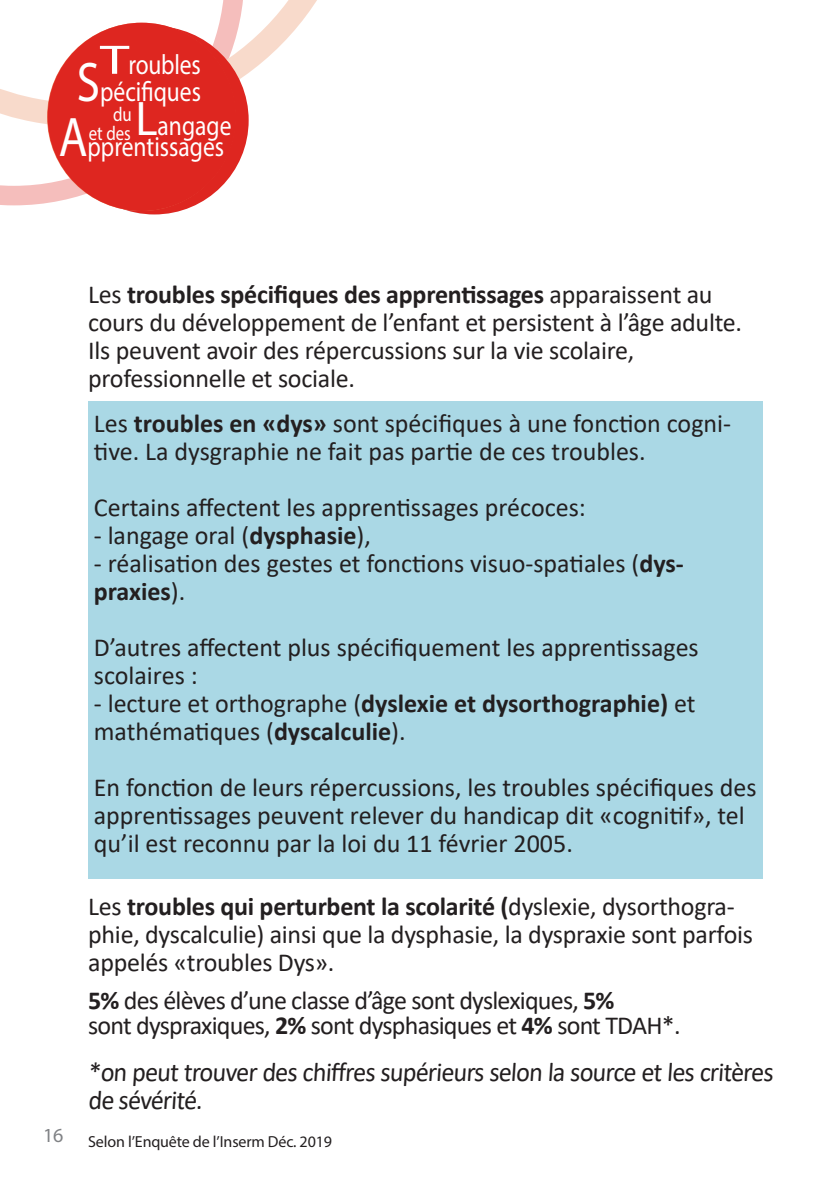
<style>
.page{position:relative;width:840px;height:1191px;background:#fff}
.page>*{position:absolute;margin:0;border:0;box-sizing:border-box;transform-origin:0 0}
.t1{font:28px/27px "Myriad Pro";color:#fff;text-align:right;scale:.84 1}
.t2{font:27px/28px "Calibri";color:#231f20;scale:.96 1}
.t3{font:26px/28px "Calibri";letter-spacing:-.01em;color:#231f20}
.t4{font:26px/25.4px "Calibri";letter-spacing:-.03em;color:#231f20}
.t5{font:20px "Myriad Pro";color:#fff;scale:.84 1}
.t6{font:20px "Myriad Pro";color:#808285}
.t7{font:16px "Myriad Pro";letter-spacing:-.01em;color:#231f20}
.s1{font-size:41.4px}
.s2{font-size:56px}
.s3{font-size:48.8px}
.s4{font-weight:700}
</style>
<div class="page">
<svg style="left:0;top:138px;width:247px;height:77px"></svg>
<svg style="left:0;top:0;width:317px;height:138px"></svg>
<div style="left:60px;top:26px;width:188px;height:188px;background:#de2620;border-radius:50%"></div>
<div style="left:88px;top:401px;width:674px;height:478px;background:#aad8e5"></div>
<div style="left:48px;top:23px;width:188px;height:188px;background:#de2620;border-radius:50%"></div>
<p class="t1" style="left:77px;top:50px;width:149px"><span class="s1">T</span>roubles<br><span class="s2">S</span>pécifiques</p>
<p class="t1" style="left:59px;top:133px;width:198px"><span class="s2">A</span>pprentissages</p>
<p class="t5" style="left:113px;top:102px;width:24px">du</p>
<p class="t1" style="left:135px;top:111px;width:116px"><span class="s3">L</span>angage</p>
<p class="t5" style="left:89px;top:120px;width:52px">et des</p>
<p class="t6" style="left:43px;top:1123px;width:22px">16</p>
<p class="t3" style="left:88px;top:280px;width:655px">Les <span class="s4">troubles spécifiques des apprentissages</span> apparaissent au cours du développement de l’enfant et persistent à l’âge adulte.<br>Ils peuvent avoir des répercussions sur la vie scolaire, professionnelle et sociale.</p>
<p class="t3" style="left:94px;top:409px;width:638px">Les <span class="s4">troubles en «dys»</span> sont spécifiques à une fonction cogni&shy;tive. La dysgraphie ne fait pas partie de ces troubles.</p>
<p class="t3" style="left:94px;top:493px;width:493px">Certains affectent les apprentissages précoces:</p>
<p class="t3" style="left:94px;top:521px;width:278px">- langage oral (<span class="s4">dysphasie</span>),</p>
<p class="t3" style="left:94px;top:549px;width:591px">- réalisation des gestes et fonctions visuo-spatiales (<span class="s4">dys&shy;praxies</span>).</p>
<p class="t3" style="left:94px;top:633px;width:606px">D’autres affectent plus spécifiquement les apprentissages scolaires :</p>
<p class="t3" style="left:94px;top:689px;width:603px">- lecture et orthographe (<span class="s4">dyslexie et dysorthographie)</span> et mathématiques (<span class="s4">dyscalculie</span>).</p>
<p class="t3" style="left:94px;top:773px;width:664px">En fonction de leurs répercussions, les troubles spécifiques des apprentissages peuvent relever du handicap dit «cognitif», tel qu’il est reconnu par la loi du 11 février 2005.</p>
<p class="t3" style="left:88px;top:891px;width:666px">Les <span class="s4">troubles qui perturbent la scolarité (</span>dyslexie, dysorthogra&shy;phie, dyscalculie) ainsi que la dysphasie, la dyspraxie sont parfois appelés «troubles Dys».</p>
<p class="t4" style="left:88px;top:986px;width:593px"><span class="s4">5%</span> des élèves d’une classe d’âge sont dyslexiques, <span class="s4">5%<br></span>sont dyspraxiques, <span class="s4">2%</span> sont dysphasiques et <span class="s4">4%</span> sont TDAH*.</p>
<p class="t2" style="left:88px;top:1057px;width:717px">*on peut trouver des chiffres supérieurs selon la source et les critères de sévérité.</p>
<p class="t7" style="left:88px;top:1131px;width:245px">Selon l’Enquête de l’Inserm Déc. 2019</p>
</div>
